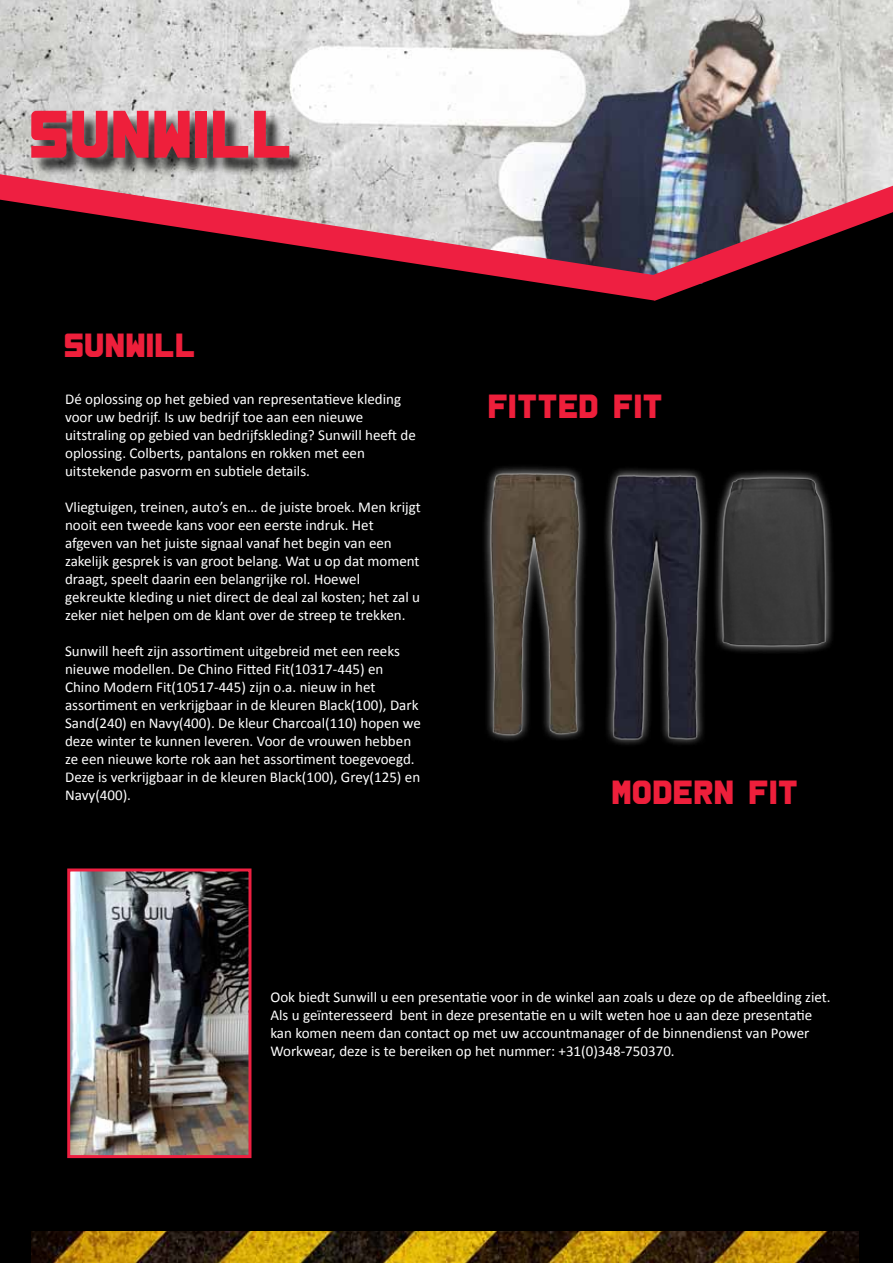
<style>
.page{position:relative;width:893px;height:1263px;background:#fff}
.page>*{position:absolute;margin:0;border:0;box-sizing:border-box;transform-origin:0 0}
.t1{font:60px "MSU1";color:#ee1f3b}
.t2{font:30px "MSU1";color:#ee1f3b}
.t3{font:15px/18px "Calibri";color:#fff}
</style>
<div class="page">
<div style="left:0;top:1px;width:893px;height:1262px;background:#000"></div>
<img style="left:0;top:0;width:893px;height:185px">
<svg style="left:0;top:174px;width:658px;height:126px"></svg>
<img style="left:647px;top:185px;width:246px;height:116px">
<img style="left:32px;top:1231px;width:827px;height:32px">
<img style="left:71px;top:872px;width:176px;height:282px">
<div style="left:67px;top:868px;width:184px;height:290px;border:3px solid #ee1f41"></div>
<div style="left:34px;top:113px;width:274px;height:63px;background:#000;opacity:.75"></div>
<img style="left:484px;top:467px;width:102px;height:274px">
<img style="left:605px;top:468px;width:99px;height:277px">
<img style="left:693px;top:468px;width:140px;height:187px">
<h1 class="t1" style="left:31px;top:93px;width:265px">SUNWILL</h1>
<h2 class="t2" style="left:65px;top:325px;width:133px">SUNWILL</h2>
<p class="t3" style="left:65px;top:390px;width:352px">Dé oplossing op het gebied van representatieve kleding voor uw bedrijf. Is uw bedrijf toe aan een nieuwe uitstraling op gebied van bedrijfskleding? Sunwill heeft de oplossing. Colberts, pantalons en rokken met een uitstekende pasvorm en subtiele details.</p>
<p class="t3" style="left:65px;top:498px;width:357px">Vliegtuigen, treinen, auto’s en… de juiste broek. Men krijgt nooit een tweede kans voor een eerste indruk. Het afgeven van het juiste signaal vanaf het begin van een zakelijk gesprek is van groot belang. Wat u op dat moment draagt, speelt daarin een belangrijke rol. Hoewel gekreukte kleding u niet direct de deal zal kosten; het zal u zeker niet helpen om de klant over de streep te trekken.</p>
<p class="t3" style="left:65px;top:642px;width:357px">Sunwill heeft zijn assortiment uitgebreid met een reeks nieuwe modellen. De Chino Fitted Fit(10317-445) en Chino Modern Fit(10517-445) zijn o.a. nieuw in het assortiment en verkrijgbaar in de kleuren Black(100), Dark Sand(240) en Navy(400). De kleur Charcoal(110) hopen we deze winter te kunnen leveren. Voor de vrouwen hebben ze een nieuwe korte rok aan het assortiment toegevoegd.<br>Deze is verkrijgbaar in de kleuren Black(100), Grey(125) en Navy(400).</p>
<h2 class="t2" style="left:489px;top:386px;width:177px">FITTED FIT</h2>
<h2 class="t2" style="left:613px;top:772px;width:189px">MODERN FIT</h2>
<p class="t3" style="left:270px;top:988px;width:562px">Ook biedt Sunwill u een presentatie voor in de winkel aan zoals u deze op de afbeelding ziet.<br>Als u geïnteresseerd bent in deze presentatie en u wilt weten hoe u aan deze presentatie kan komen neem dan contact op met uw accountmanager of de binnendienst van Power Workwear, deze is te bereiken op het nummer: +31(0)348-750370.</p>
</div>
